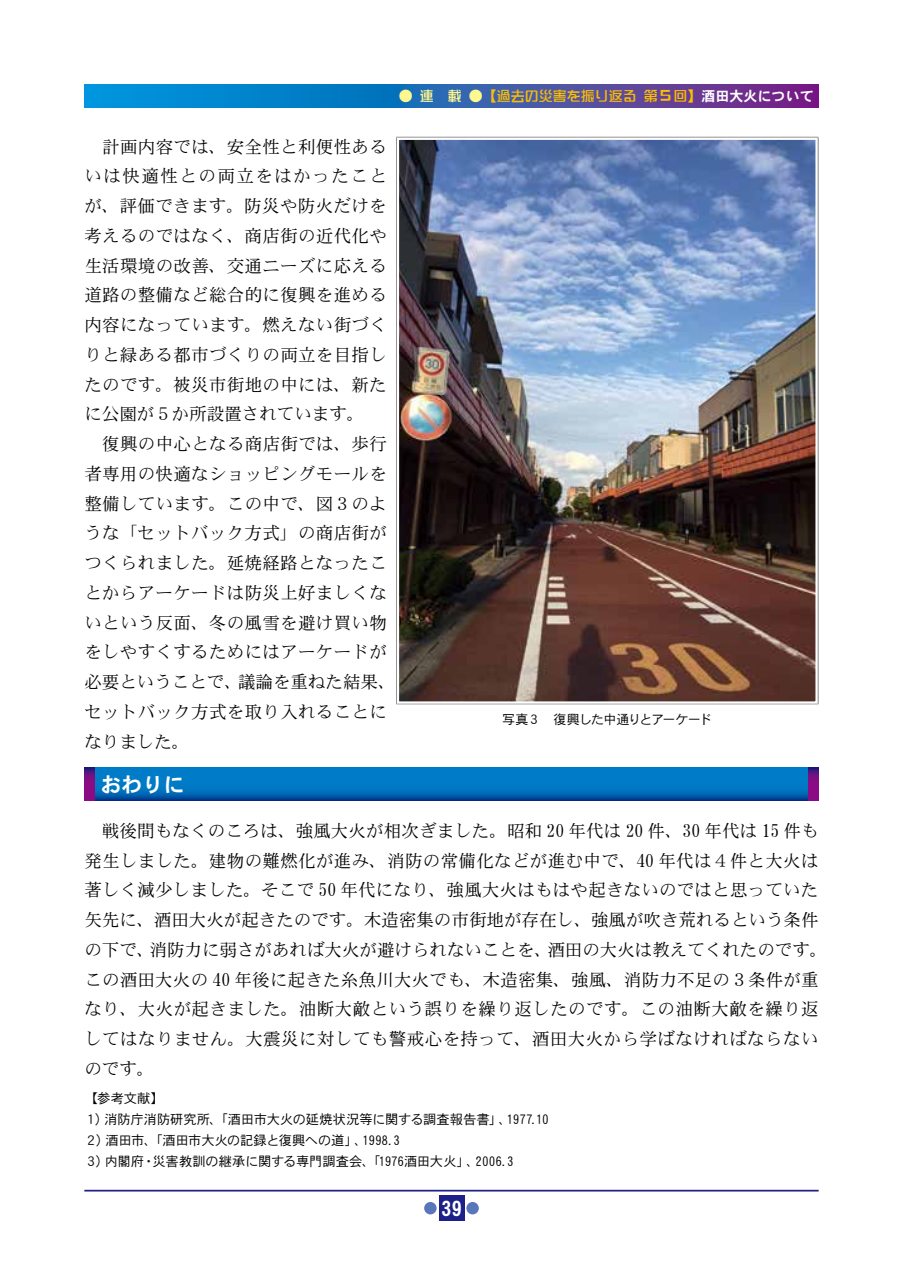
<style>
.page{position:relative;width:903px;height:1275px;background:#fff}
.page>*{position:absolute;margin:0;border:0;box-sizing:border-box;transform-origin:0 0}
.t1{font:21px "DFHS Gothic W7 WIN RKSJ H";color:#fff}
.t2{font:17.5px/29.8px "DFHS Mincho W3 WIN RKSJ H";letter-spacing:.02em;color:#000}
.t3{font:14px "DF So Gei W5 WIN RKSJ H";color:#fabe00}
.t4{font:13.3px/21px "DFHS Gothic W3 WIN RKSJ H";letter-spacing:-.015em;color:#000}
.t5{font:13.12px "DFHS Gothic W3 WIN RKSJ H";letter-spacing:-.065em;color:#000}
.s1{color:#fff78f}
.s2{font-size:15.75px}
.s3{font-family:"DFHS Gothic W7 WIN RKSJ H";color:#fff}
</style>
<div class="page">
<hr style="left:84px;top:1190px;width:735px;height:1px;background:#1d2088">
<div style="left:439px;top:1196px;width:25px;height:25px;background:#1d2088"></div>
<div style="left:466px;top:1202px;width:13px;height:12px;background:#5976ba;border-radius:50%"></div>
<div style="left:424px;top:1202px;width:13px;height:12px;background:#5976ba;border-radius:50%"></div>
<svg style="left:84px;top:84px;width:735px;height:23px;background:#2f63b2"></svg>
<img style="left:400px;top:141px;width:415px;height:560px">
<div style="left:397px;top:138px;width:421px;height:566px;border:2px solid #fff"></div>
<svg style="left:95px;top:768px;width:713px;height:33px;background:#006ebb"></svg>
<svg style="left:84px;top:768px;width:11px;height:33px"></svg>
<svg style="left:808px;top:768px;width:11px;height:33px"></svg>
<p class="t3" style="left:399px;top:89px;width:416px"><span class="s1">● 連　載 ●</span>【過去の災害を振り返る 第<span class="s2">５</span>回】<span class="s3">酒田大火について</span></p>
<p class="t2" style="left:84px;top:132px;width:313px">　計画内容では、安全性と利便性あるいは快適性との両立をはかったことが、評価できます。防災や防火だけを考えるのではなく、商店街の近代化や生活環境の改善、交通ニーズに応える道路の整備など総合的に復興を進める内容になっています。燃えない街づくりと緑ある都市づくりの両立を目指したのです。被災市街地の中には、新たに公園が５か所設置されています。<br>　復興の中心となる商店街では、歩行者専用の快適なショッピングモールを整備しています。この中で、図３のような「セットバック方式」の商店街がつくられました。延焼経路となったことからアーケードは防災上好ましくないという反面、冬の風雪を避け買い物をしやすくするためにはアーケードが必要ということで、議論を重ねた結果、セットバック方式を取り入れることになりました。</p>
<p class="t1" style="left:100px;top:774px;width:85px">おわりに</p>
<p class="t5" style="left:502px;top:713px;width:211px">写真３　復興した中通りとアーケード</p>
<p class="t2" style="left:84px;top:816px;width:744px">　戦後間もなくのころは、強風大火が相次ぎました。昭和 20 年代は 20 件、30 年代は 15 件も発生しました。建物の難燃化が進み、消防の常備化などが進む中で、40 年代は４件と大火は著しく減少しました。そこで 50 年代になり、強風大火はもはや起きないのではと思っていた矢先に、酒田大火が起きたのです。木造密集の市街地が存在し、強風が吹き荒れるという条件の下で、消防力に弱さがあれば大火が避けられないことを、酒田の大火は教えてくれたのです。この酒田大火の 40 年後に起きた糸魚川大火でも、木造密集、強風、消防力不足の３条件が重なり、大火が起きました。油断大敵という誤りを繰り返したのです。この油断大敵を繰り返してはなりません。大震災に対しても警戒心を持って、酒田大火から学ばなければならないのです。</p>
<p class="t4" style="left:84px;top:1088px;width:466px">【参考文献】<br>１）消防庁消防研究所、「酒田市大火の延焼状況等に関する調査報告書」、1977.10<br>２）酒田市、「酒田市大火の記録と復興への道」、1998.3<br>３）内閣府・災害教訓の継承に関する専門調査会、「1976酒田大火」、2006.3</p>
<p class="t1" style="left:441px;top:1198px;width:23px">39</p>
</div>
